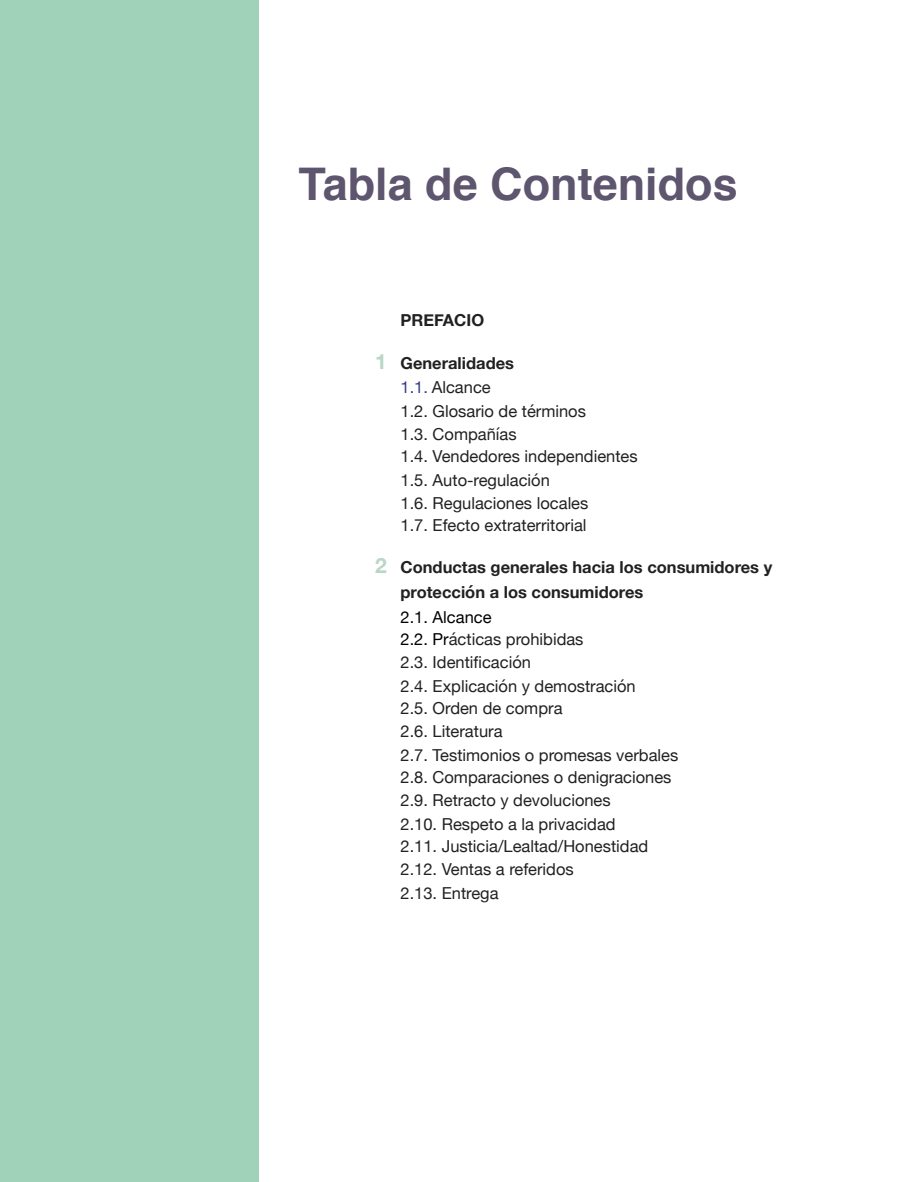
<style>
.page{position:relative;width:915px;height:1182px;background:#fff}
.page>*{position:absolute;margin:0;border:0;box-sizing:border-box;transform-origin:0 0}
.t1{font:700 45px "Helvetica";color:#5e566f}
.t2{font:16.5px/22.5px "Helvetica Neue";color:#212121}
.t3{font:700 16.5px/25.5px "Helvetica Neue";color:#212121}
.s1{font-weight:700;font-size:21px;color:#b9d7c5}
.s2{font-weight:700}
.s3{color:#333a85}
.s4{font-size:21px;color:#b9d7c5}
.s5{color:#000}
</style>
<div class="page">
<div style="left:0;top:0;width:258px;height:1182px;background:#a0d1b9"></div>
<h1 class="t1" style="left:298px;top:147px;width:441px">Tabla de Contenidos</h1>
<p class="t3" style="left:400px;top:307px;width:85px">PREFACIO</p>
<p class="t2" style="left:400px;top:352px;width:187px;line-height:24px;text-indent:-26px"><span class="s1">1</span> <span class="s2">Generalidades<br></span><span class="s3">1.1.</span> Alcance<br>1.2. Glosario de términos</p>
<p class="t2" style="left:401px;top:423px;width:239px">1.3. Compañías<br>1.4. Vendedores independientes</p>
<p class="t2" style="left:401px;top:470px;width:189px">1.5. Auto-regulación<br>1.6. Regulaciones locales<br>1.7. Efecto extraterritorial</p>
<p class="t3" style="left:400px;top:555px;width:373px;text-indent:-26px"><span class="s4">2</span> Conductas generales hacia los consumidores y protección a los consumidores</p>
<p class="t2" style="left:400px;top:606px;width:185px"><span class="s5">2.1. Alcance<br>2.2. Pr</span>ácticas prohibidas<br>2.3. IdentiÞcaci—n</p>
<p class="t2" style="left:400px;top:675px;width:237px">2.4. Explicación y demostración<br>2.5. Orden de compra<br>2.6. Literatura</p>
<p class="t2" style="left:400px;top:744px;width:279px">2.7. Testimonios o promesas verbales<br>2.8. Comparaciones o denigraciones<br>2.9. Retracto y devoluciones</p>
<p class="t2" style="left:400px;top:813px;width:249px">2.10. Respeto a la privacidad<br>2.11. Justicia/Lealtad/Honestidad<br>2.12. Ventas a referidos</p>
<p class="t2" style="left:400px;top:882px;width:100px">2.13. Entrega</p>
</div>
